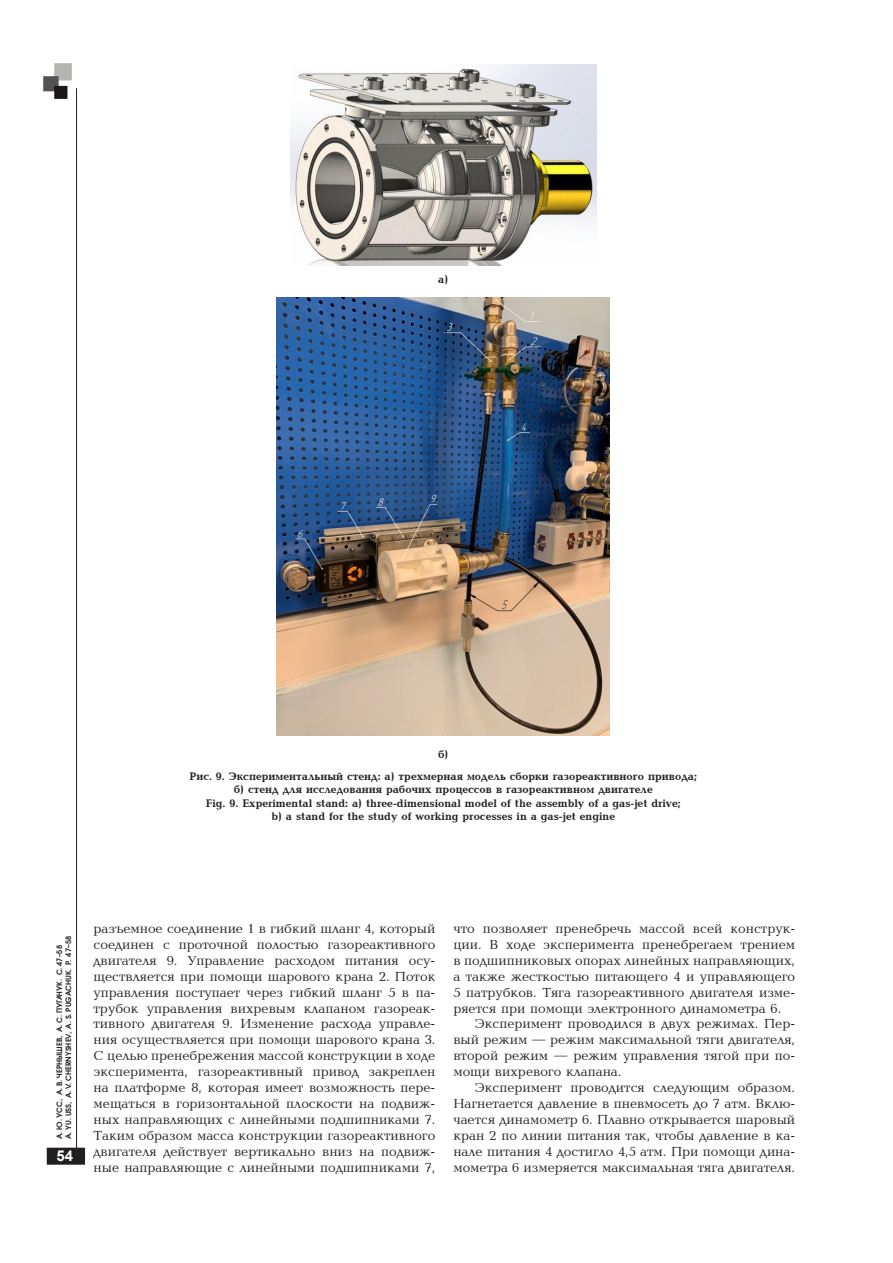
<style>
.page{position:relative;width:893px;height:1263px;background:#fff}
.page>*{position:absolute;margin:0;border:0;box-sizing:border-box;transform-origin:0 0}
.t1{font:700 15px "Arial";color:#fff}
.основной_текст{font:13.5px/15.9px "Baltica CTT";color:#231f20;text-align:justify}
.аннотация{font:700 11.25px "Baltica C";color:#231f20}
.t2{font:600 7.5px/9px "Avant Garde Gothic C";color:#231f20}
</style>
<div class="page">
<div style="left:48px;top:1148px;width:36px;height:16px;background:#231f20"></div>
<div style="left:47px;top:1148px;width:38px;height:17px;border:2px solid #231f20"></div>
<img style="left:43px;top:63px;width:29px;height:36px">
<hr style="left:76px;top:88px;width:1px;height:1068px;background:#231f20">
<img style="left:277px;top:298px;width:333px;height:438px">
<img style="left:290px;top:65px;width:306px;height:200px">
<p class="аннотация" style="left:438px;top:274px;width:12px">а)</p>
<p class="аннотация" style="left:438px;top:749px;width:12px">б)</p>
<p class="аннотация" style="left:190px;top:770px;width:509px">Рис. 9. Экспериментальный стенд: а) трехмерная модель сборки газореактивного привода;</p>
<p class="аннотация" style="left:234px;top:783px;width:420px">б) стенд для исследования рабочих процессов в газореактивном двигателе</p>
<p class="аннотация" style="left:206px;top:797px;width:476px">Fig. 9. Experimental stand: a) three-dimensional model of the assembly of a gas-jet drive;</p>
<p class="аннотация" style="left:271px;top:810px;width:345px">b) a stand for the study of working processes in a gas-jet engine</p>
<p class="t2" style="left:55px;top:1139px;width:205px;rotate:-90deg">А. Ю. УСС, А. В. ЧЕРНЫШЕВ, А. С. ПУГАЧУК. С. 47–58<br>A. YU. USS, A. V. CHERNYSHEV, A. S. PUGACHUK. P. 47–58</p>
<p class="t1" style="left:57px;top:1145px;width:18px">54</p>
<p class="основной_текст" style="left:94px;top:921px;width:343px">разъемное соединение 1 в гибкий шланг 4, который соединен с проточной полостью газореактивного двигателя 9. Управление расходом питания осу&shy;ществляется при помощи шарового крана 2. Поток управления поступает через гибкий шланг 5 в па&shy;трубок управления вихревым клапаном газореак&shy;тивного двигателя 9. Изменение расхода управле&shy;ния осуществляется при помощи шарового крана 3.<br>С целью пренебрежения массой конструкции в ходе эксперимента, газореактивный привод закреплен на платформе 8, которая имеет возможность пере&shy;мещаться в горизонтальной плоскости на подвиж&shy;ных направляющих с линейными подшипниками 7.<br>Таким образом масса конструкции газореактивного двигателя действует вертикально вниз на подвиж&shy;ные направляющие с линейными подшипниками 7,</p>
<p class="основной_текст" style="left:453px;top:921px;width:343px">что позволяет пренебречь массой всей конструк&shy;ции. В ходе эксперимента пренебрегаем трением в подшипниковых опорах линейных направляющих, а также жесткостью питающего 4 и управляющего 5 патрубков. Тяга газореактивного двигателя изме&shy;ряется при помощи электронного динамометра 6.</p>
<p class="основной_текст" style="left:453px;top:1017px;width:343px;text-indent:21px">Эксперимент проводился в двух режимах. Пер&shy;вый режим — режим максимальной тяги двигателя, второй режим — режим управления тягой при по&shy;мощи вихревого клапана.</p>
<p class="основной_текст" style="left:453px;top:1080px;width:343px;text-indent:21px">Эксперимент проводится следующим образом.<br>Нагнетается давление в пневмосеть до 7 атм. Вклю&shy;чается динамометр 6. Плавно открывается шаровый кран 2 по линии питания так, чтобы давление в ка&shy;нале питания 4 достигло 4,5 атм. При помощи дина&shy;мометра 6 измеряется максимальная тяга двигателя.</p>
</div>
